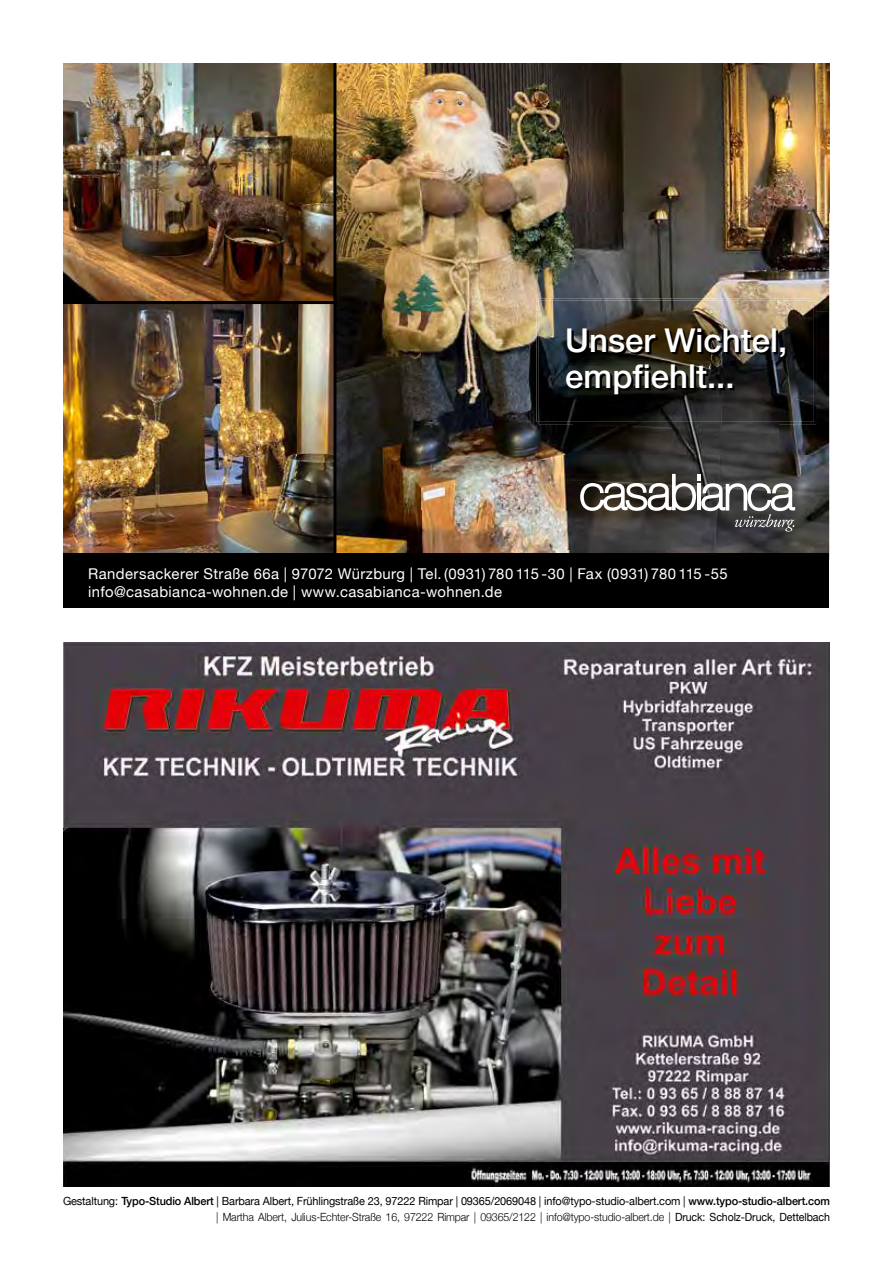
<style>
.page{position:relative;width:893px;height:1263px;background:#fff}
.page>*{position:absolute;margin:0;border:0;box-sizing:border-box;transform-origin:0 0}
.t1{font:500 33px/36px "Helvetica Neue LT Pro";color:#fff}
.t2{font:14.85px/17.9px "Helvetica Neue";letter-spacing:.03em;color:#fff}
.t3{font:11.25px/15.8px "Helvetica Neue";letter-spacing:-.01em;color:#000;text-align:right}
.s1{font-weight:500}
.s2{font-weight:300}
</style>
<div class="page">
<img style="left:336px;top:64px;width:493px;height:148px">
<img style="left:336px;top:212px;width:238px;height:341px">
<img style="left:574px;top:212px;width:255px;height:99px">
<img style="left:778px;top:311px;width:51px;height:242px">
<img style="left:574px;top:424px;width:204px;height:32px">
<img style="left:574px;top:549px;width:204px;height:4px">
<img style="left:64px;top:304px;width:272px;height:249px">
<img style="left:64px;top:64px;width:272px;height:240px">
<img style="left:561px;top:456px;width:252px;height:93px">
<svg style="left:580px;top:474px;width:215px;height:57px"></svg>
<div style="left:64px;top:553px;width:765px;height:55px;background:#000"></div>
<img style="left:539px;top:301px;width:277px;height:123px">
<img style="left:537px;top:298px;width:277px;height:124px">
<img style="left:539px;top:301px;width:275px;height:121px">
<img style="left:570px;top:331px;width:219px;height:28px">
<img style="left:569px;top:367px;width:165px;height:29px">
<img style="left:64px;top:642px;width:765px;height:544px">
<h1 class="t1" style="left:565px;top:322px;width:223px">Unser Wichtel, empfiehlt...</h1>
<h2 class="t2" style="left:88px;top:565px;width:641px">Randersackerer Straße 66a | 97072 Würzburg | Tel. (0931) 780 115 -30 | Fax (0931) 780 115 -55 info@casabianca-wohnen.de | www.casabianca-wohnen.de</h2>
<p class="t3" style="left:63px;top:1193px;width:768px">Gestaltung: <span class="s1">Typo-Studio Albert</span> | Barbara Albert, Frühlingstraße 23, 97222 Rimpar | 09365/2069048 | info@typo-studio-albert.com | <span class="s1">www.typo-studio-albert.com </span><span class="s2">| Martha Albert, Julius-Echter-Straße 16, 97222 Rimpar | 09365/2122 | info@typo-studio-albert.de |</span> Druck: Scholz-Druck, Dettelbach</p>
</div>
